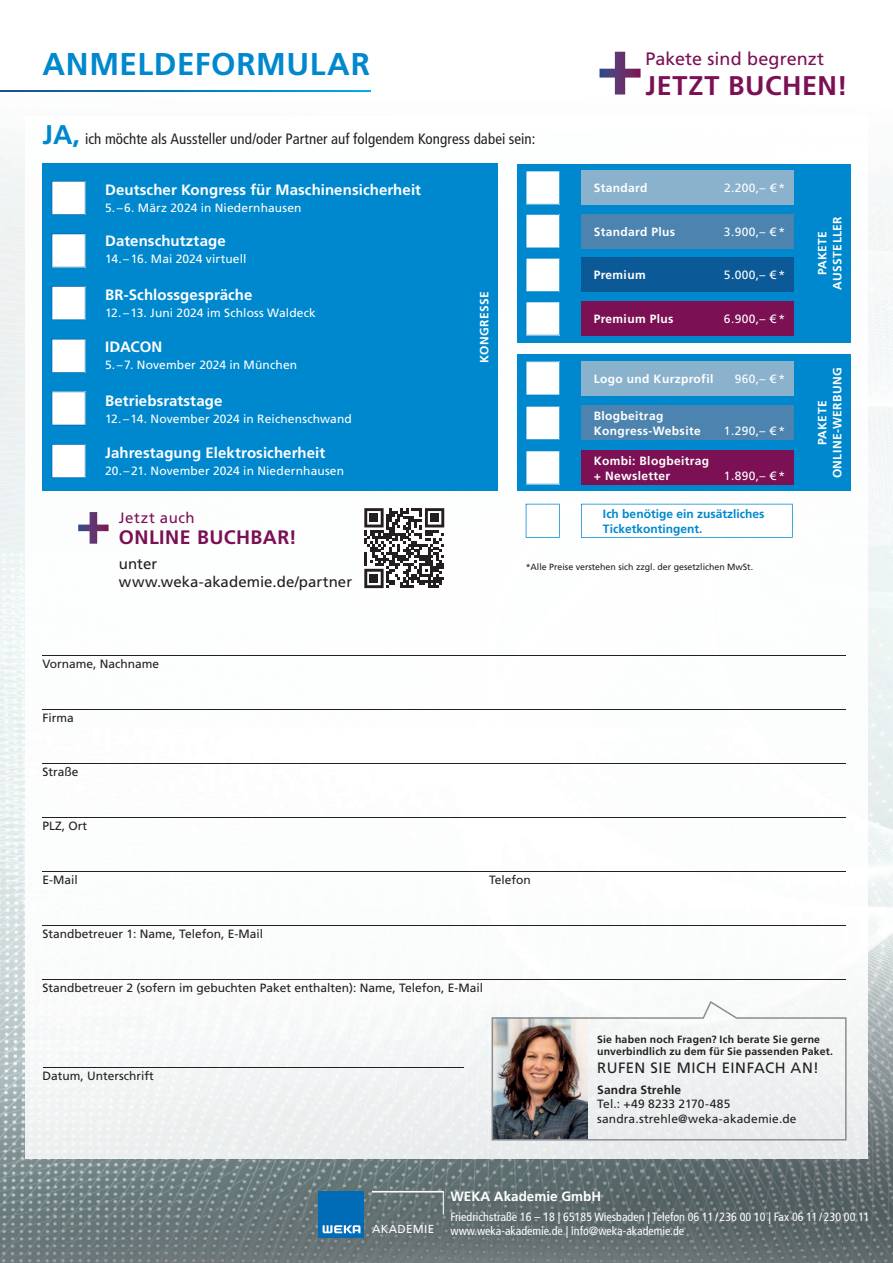
<style>
.page{position:relative;width:893px;height:1263px;background:#fff}
.page>*{position:absolute;margin:0;border:0;box-sizing:border-box;transform-origin:0 0}
.t1{font:700 31.5px "Frutiger LT Std";letter-spacing:.02em;color:#0088ce}
.t2{font:700 27px "Frutiger LT Std";letter-spacing:.02em;color:#7b1054}
.t3{font:700 19.5px "Frutiger LT Std";letter-spacing:.02em;color:#7b1054}
.t4{font:18px "Frutiger LT Std";letter-spacing:.005em;color:#7b1054}
.t5{font:700 15px "Frutiger LT Std";letter-spacing:.005em;color:#fff}
.t6{font:condensed 15px "Frutiger LT Std";letter-spacing:.005em;color:#231f20}
.t7{font:15px/18px "Frutiger LT Std";letter-spacing:.01em;color:#231f20}
.t8{font:15px "Frutiger LT Std";letter-spacing:.035em;color:#231f20}
.t9{font:15px "Frutiger LT Std";letter-spacing:.04em;color:#7b1054}
.t10{font:700 13.5px "Frutiger LT Std";color:#fff}
.t11{font:12px "Frutiger LT Std";letter-spacing:.01em;color:#fff}
.t12{font:12px/14.4px "Frutiger LT Std";color:#231f20}
.t13{font:700 12px/15px "Frutiger LT Std";letter-spacing:.03em;color:#fff;text-align:center}
.t14{font:condensed 12px/14.4px "Frutiger LT Std";color:#fff}
.t15{font:700 12px/15px "Frutiger LT Std";color:#0088ce}
.t16{font:700 12px "Frutiger LT Std";letter-spacing:.015em;color:#231f20}
.t17{font:11.7px "Frutiger LT Std";letter-spacing:.025em;color:#fff}
.t18{font:700 10.5px/12.6px "Frutiger LT Std";letter-spacing:.02em;color:#231f20}
.t19{font:9px "Frutiger LT Std";color:#231f20}
.s1{font-weight:700;font-stretch:normal;font-size:27px;color:#0088ce}
</style>
<div class="page">
<img style="left:0;top:730px;width:52px;height:533px">
<img style="left:841px;top:730px;width:52px;height:533px">
<img style="left:52px;top:1159px;width:789px;height:104px">
<img style="left:26px;top:163px;width:841px;height:996px">
<svg style="left:0;top:91px;width:370px;height:1px"></svg>
<div style="left:43px;top:164px;width:454px;height:327px;background:#0088ce"></div>
<hr style="left:43px;top:655px;width:803px;height:1px;background:#231f20">
<hr style="left:43px;top:709px;width:803px;height:1px;background:#231f20">
<hr style="left:43px;top:763px;width:803px;height:1px;background:#231f20">
<hr style="left:43px;top:817px;width:803px;height:1px;background:#231f20">
<hr style="left:43px;top:871px;width:803px;height:1px;background:#231f20">
<hr style="left:43px;top:925px;width:803px;height:1px;background:#231f20">
<hr style="left:43px;top:979px;width:803px;height:1px;background:#231f20">
<hr style="left:43px;top:1067px;width:420px;height:1px;background:#231f20">
<div style="left:517px;top:164px;width:333px;height:178px;background:#0088ce"></div>
<svg style="left:526px;top:171px;width:34px;height:34px"></svg>
<svg style="left:526px;top:258px;width:34px;height:34px"></svg>
<svg style="left:526px;top:302px;width:34px;height:34px"></svg>
<svg style="left:526px;top:214px;width:34px;height:34px"></svg>
<div style="left:581px;top:258px;width:213px;height:34px;background:#0b5997"></div>
<div style="left:581px;top:171px;width:213px;height:34px;background:#8ab2cc"></div>
<div style="left:581px;top:214px;width:213px;height:34px;background:#4c84af"></div>
<div style="left:581px;top:301px;width:213px;height:35px;background:#7b1054"></div>
<div style="left:517px;top:355px;width:333px;height:136px;background:#0088ce"></div>
<svg style="left:526px;top:361px;width:34px;height:34px"></svg>
<svg style="left:526px;top:406px;width:34px;height:34px"></svg>
<svg style="left:526px;top:451px;width:34px;height:33px"></svg>
<div style="left:581px;top:361px;width:213px;height:34px;background:#8ab2cc"></div>
<div style="left:581px;top:406px;width:213px;height:34px;background:#4c84af"></div>
<div style="left:581px;top:450px;width:213px;height:34px;background:#7b1054"></div>
<svg style="left:526px;top:504px;width:34px;height:34px"></svg>
<svg style="left:581px;top:504px;width:212px;height:34px"></svg>
<svg style="left:599px;top:52px;width:42px;height:43px"></svg>
<svg style="left:52px;top:233px;width:34px;height:35px"></svg>
<svg style="left:52px;top:286px;width:34px;height:34px"></svg>
<svg style="left:52px;top:181px;width:34px;height:34px"></svg>
<svg style="left:52px;top:339px;width:34px;height:34px"></svg>
<svg style="left:52px;top:444px;width:34px;height:34px"></svg>
<svg style="left:52px;top:391px;width:34px;height:34px"></svg>
<svg style="left:492px;top:1001px;width:355px;height:139px;fill:#eef0f0"></svg>
<svg style="left:78px;top:512px;width:31px;height:32px"></svg>
<div style="left:359px;top:503px;width:91px;height:91px;background:#fff"></div>
<svg style="left:364px;top:508px;width:80px;height:80px"></svg>
<div style="left:370px;top:514px;width:8px;height:8px;background:#231f20"></div>
<div style="left:430px;top:514px;width:9px;height:8px;background:#231f20"></div>
<div style="left:370px;top:574px;width:8px;height:9px;background:#231f20"></div>
<div style="left:318px;top:1191px;width:46px;height:46px;background:#006bb6"></div>
<svg style="left:323px;top:1225px;width:37px;height:8px"></svg>
<svg style="left:443px;top:1191px;width:1px;height:23px"></svg>
<hr style="left:373px;top:1191px;width:70px;height:1px;background:#fff">
<h1 class="t1" style="left:43px;top:45px;width:329px">ANMELDEFORMULAR</h1>
<p class="t6" style="left:43px;top:130px;width:494px"><span class="s1">JA,</span> ich möchte als Aussteller und/oder Partner auf folgendem Kongress dabei sein:</p>
<h3 class="t4" style="left:646px;top:48px;width:180px">Pakete sind begrenzt</h3>
<h2 class="t2" style="left:646px;top:69px;width:203px">JETZT BUCHEN!</h2>
<p class="t5" style="left:105px;top:181px;width:317px">Deutscher Kongress für Maschinensicherheit</p>
<p class="t11" style="left:105px;top:201px;width:198px">5. – 6. März 2024 in Niedernhausen</p>
<p class="t5" style="left:105px;top:232px;width:122px">Datenschutztage</p>
<p class="t11" style="left:105px;top:252px;width:143px">14. – 16. Mai 2024 virtuell</p>
<p class="t5" style="left:105px;top:286px;width:149px">BR-Schlossgespräche</p>
<p class="t11" style="left:105px;top:306px;width:212px">12. – 13. Juni 2024 im Schloss Waldeck</p>
<p class="t5" style="left:105px;top:338px;width:59px">IDACON</p>
<p class="t11" style="left:105px;top:358px;width:194px">5. – 7. November 2024 in München</p>
<p class="t5" style="left:105px;top:392px;width:119px">Betriebsratstage</p>
<p class="t11" style="left:105px;top:412px;width:248px">12. – 14. November 2024 in Reichenschwand</p>
<p class="t5" style="left:105px;top:444px;width:222px">Jahrestagung Elektrosicherheit</p>
<p class="t11" style="left:105px;top:464px;width:241px">20. – 21. November 2024 in Niedernhausen</p>
<p class="t9" style="left:119px;top:509px;width:77px">Jetzt auch</p>
<h3 class="t3" style="left:119px;top:525px;width:179px">ONLINE BUCHBAR!</h3>
<p class="t7" style="left:119px;top:555px;width:235px">unter www.weka-akademie.de/partner</p>
<p class="t12" style="left:43px;top:657px;width:118px">Vorname, Nachname</p>
<p class="t12" style="left:43px;top:711px;width:33px">Firma</p>
<p class="t12" style="left:43px;top:765px;width:38px">Straße</p>
<p class="t12" style="left:43px;top:819px;width:46px">PLZ, Ort</p>
<p class="t13" style="left:477px;top:363px;width:73px;rotate:-90deg">KONGRESSE</p>
<p class="t13" style="left:594px;top:180px;width:55px">Standard</p>
<p class="t11" style="left:724px;top:181px;width:63px">2.200,– € *</p>
<p class="t13" style="left:594px;top:224px;width:83px">Standard Plus</p>
<p class="t11" style="left:724px;top:225px;width:63px">3.900,– € *</p>
<p class="t13" style="left:594px;top:268px;width:53px">Premium</p>
<p class="t11" style="left:724px;top:268px;width:63px">5.000,– € *</p>
<p class="t13" style="left:594px;top:311px;width:81px">Premium Plus</p>
<p class="t11" style="left:724px;top:312px;width:63px">6.900,– € *</p>
<p class="t13" style="left:594px;top:371px;width:121px">Logo und Kurzprofil</p>
<p class="t11" style="left:735px;top:372px;width:52px">960,– € *</p>
<p class="t13" style="left:594px;top:408px;width:108px;text-align:left">Blogbeitrag<br>Kongress-Website</p>
<p class="t11" style="left:724px;top:424px;width:63px">1.290,– € *</p>
<p class="t13" style="left:594px;top:453px;width:117px;text-align:left">Kombi: Blogbeitrag + Newsletter</p>
<p class="t11" style="left:724px;top:468px;width:63px">1.890,– € *</p>
<p class="t15" style="left:603px;top:506px;width:163px">Ich benötige ein zusätzliches<br>Ticketkontingent.</p>
<p class="t19" style="left:526px;top:561px;width:229px">*Alle Preise verstehen sich zzgl. der gesetzlichen MwSt.</p>
<p class="t12" style="left:43px;top:873px;width:37px">E-Mail</p>
<p class="t12" style="left:489px;top:873px;width:43px">Telefon</p>
<p class="t12" style="left:43px;top:927px;width:222px">Standbetreuer 1: Name, Telefon, E-Mail</p>
<p class="t12" style="left:43px;top:981px;width:442px">Standbetreuer 2 (sofern im gebuchten Paket enthalten): Name, Telefon, E-Mail</p>
<p class="t13" style="left:815px;top:290px;width:75px;rotate:-90deg">PAKETE<br>AUSSTELLER</p>
<p class="t13" style="left:815px;top:478px;width:112px;rotate:-90deg">PAKETE<br>ONLINE-WERBUNG</p>
<p class="t12" style="left:43px;top:1069px;width:113px">Datum, Unterschrift</p>
<p class="t18" style="left:597px;top:1033px;width:237px">Sie haben noch Fragen? Ich berate Sie gerne unverbindlich zu dem für Sie passenden Paket.</p>
<p class="t8" style="left:597px;top:1059px;width:223px">RUFEN SIE MICH EINFACH AN!</p>
<p class="t16" style="left:597px;top:1083px;width:86px">Sandra Strehle</p>
<p class="t12" style="left:597px;top:1097px;width:201px">Tel.: +49 8233 2170-485 sandra.strehle@weka-akademie.de</p>
<p class="t17" style="left:372px;top:1222px;width:64px">AKADEMIE</p>
<p class="t10" style="left:450px;top:1188px;width:152px">WEKA Akademie GmbH</p>
<p class="t14" style="left:450px;top:1209px;width:421px">Friedrichstraße 16 – 18 | 65185 Wiesbaden | Telefon 06 11 / 236 00 10 | Fax 06 11 / 230 00 11 www.weka-akademie.de | info@weka-akademie.de</p>
</div>
